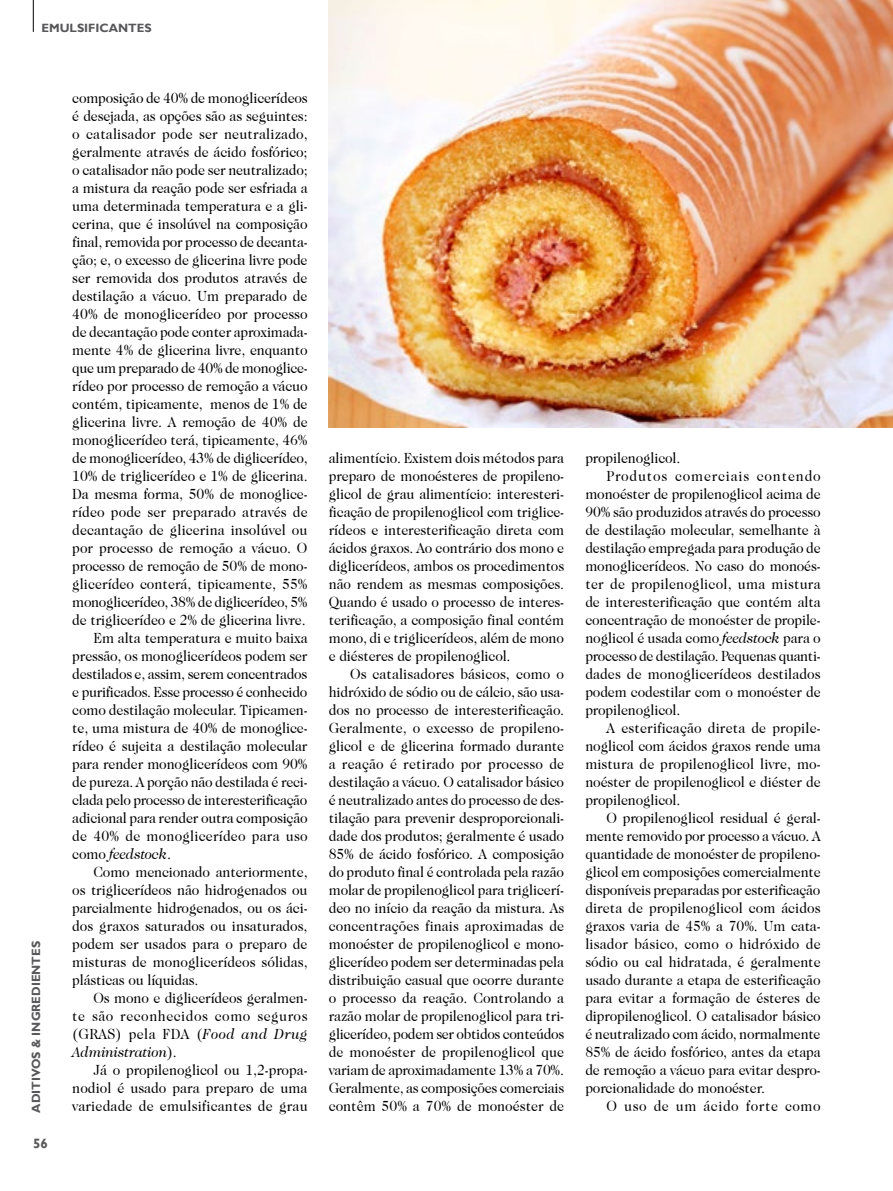
<style>
.page{position:relative;width:893px;height:1191px;background:#fff}
.page>*{position:absolute;margin:0;border:0;box-sizing:border-box;transform-origin:0 0}
.texto{font:15px/18px "Caslon 224 IT Cby BT";letter-spacing:-.01em;color:#000;text-align:justify;scale:.93 1}
.texto-2{font:15px "Caslon 224 IT Cby BT";letter-spacing:.04em;color:#000;scale:.93 1}
.t1{font:700 13.5px "Gill Sans";color:#58585a}
.t2{font:700 12px "Gill Sans";color:#58585a}
.s1{font-family:"ITC Caslon 224";font-style:italic}
</style>
<div class="page">
<hr style="left:33px;top:0;width:1px;height:32px;background:#000">
<img style="left:329px;top:0;width:564px;height:427px">
<p class="t2" style="left:42px;top:21px;width:112px">EMULSIFICANTES</p>
<p class="t2" style="left:29px;top:1112px;width:173px;rotate:-90deg">ADITIVOS &amp; INGREDIENTES</p>
<p class="t1" style="left:33px;top:1135px;width:16px">56</p>
<p class="texto" style="left:72px;top:89px;width:255px">composição de 40% de monoglicerídeos é desejada, as opções são as seguintes: o catalisador pode ser neutralizado, geralmente através de ácido fosfórico; o catalisador não pode ser neutralizado; a mistura da reação pode ser esfriada a uma determinada temperatura e a gli&shy;cerina, que é insolúvel na composição final, removida por processo de decanta&shy;ção; e, o excesso de glicerina livre pode ser removida dos produtos através de destilação a vácuo. Um preparado de 40% de monoglicerídeo por processo de decantação pode conter aproximada&shy;mente 4% de glicerina livre, enquanto que um preparado de 40% de monoglice&shy;rídeo por processo de remoção a vácuo contém, tipicamente, menos de 1% de glicerina livre. A remoção de 40% de monoglicerídeo terá, tipicamente, 46% de monoglicerídeo, 43% de diglicerídeo, 10% de triglicerídeo e 1% de glicerina.<br>Da mesma forma, 50% de monoglice&shy;rídeo pode ser preparado através de decantação de glicerina insolúvel ou por processo de remoção a vácuo. O processo de remoção de 50% de mono&shy;glicerídeo conterá, tipicamente, 55% monoglicerídeo, 38% de diglicerídeo, 5% de triglicerídeo e 2% de glicerina livre.</p>
<p class="texto" style="left:72px;top:629px;width:255px;text-indent:21px">Em alta temperatura e muito baixa pressão, os monoglicerídeos podem ser destilados e, assim, serem concentrados e purificados. Esse processo é conhecido como destilação molecular. Tipicamen&shy;te, uma mistura de 40% de monoglice&shy;rídeo é sujeita a destilação molecular para render monoglicerídeos com 90% de pureza. A porção não destilada é reci&shy;clada pelo processo de interesterificação adicional para render outra composição de 40% de monoglicerídeo para uso como <span class="s1">feedstock</span>.</p>
<p class="texto" style="left:72px;top:863px;width:255px;text-indent:21px">Como mencionado anteriormente, os triglicerídeos não hidrogenados ou parcialmente hidrogenados, ou os áci&shy;dos graxos saturados ou insaturados, podem ser usados para o preparo de misturas de monoglicerídeos sólidas, plásticas ou líquidas.</p>
<p class="texto" style="left:72px;top:989px;width:255px;text-indent:21px">Os mono e diglicerídeos geralmen&shy;te são reconhecidos como seguros (GRAS) pela FDA (<span class="s1">Food and Drug Administration</span>).</p>
<p class="texto" style="left:72px;top:1061px;width:255px;text-indent:21px">Já o propilenoglicol ou 1,2-propa&shy;nodiol é usado para preparo de uma variedade de emulsificantes de grau</p>
<p class="texto" style="left:329px;top:449px;width:255px">alimentício. Existem dois métodos para preparo de monoésteres de propileno&shy;glicol de grau alimentício: interesteri&shy;ficação de propilenoglicol com triglice&shy;rídeos e interesterificação direta com ácidos graxos. Ao contrário dos mono e diglicerídeos, ambos os procedimentos não rendem as mesmas composições.<br>Quando é usado o processo de interes&shy;terificação, a composição final contém mono, di e triglicerídeos, além de mono e diésteres de propilenoglicol.</p>
<p class="texto" style="left:329px;top:665px;width:255px;text-indent:21px">Os catalisadores básicos, como o hidróxido de sódio ou de cálcio, são usa&shy;dos no processo de interesterificação.<br>Geralmente, o excesso de propileno&shy;glicol e de glicerina formado durante a reação é retirado por processo de destilação a vácuo. O catalisador básico é neutralizado antes do processo de des&shy;tilação para prevenir desproporcionali&shy;dade dos produtos; geralmente é usado 85% de ácido fosfórico. A composição do produto final é controlada pela razão molar de propilenoglicol para triglicerí&shy;deo no início da reação da mistura. As concentrações finais aproximadas de monoéster de propilenoglicol e mono&shy;glicerídeo podem ser determinadas pela distribuição casual que ocorre durante o processo da reação. Controlando a razão molar de propilenoglicol para tri&shy;glicerídeo, podem ser obtidos conteúdos de monoéster de propilenoglicol que variam de aproximadamente 13% a 70%.<br>Geralmente, as composições comerciais contêm 50% a 70% de monoéster de</p>
<p class="texto" style="left:585px;top:449px;width:104px">propilenoglicol.</p>
<p class="texto" style="left:585px;top:467px;width:255px;text-indent:21px">Produtos comerciais contendo monoéster de propilenoglicol acima de 90% são produzidos através do processo de destilação molecular, semelhante à destilação empregada para produção de monoglicerídeos. No caso do monoés&shy;ter de propilenoglicol, uma mistura de interesterificação que contém alta concentração de monoéster de propile&shy;noglicol é usada como <span class="s1">feedstock</span> para o processo de destilação. Pequenas quanti&shy;dades de monoglicerídeos destilados podem codestilar com o monoéster de propilenoglicol.</p>
<p class="texto" style="left:585px;top:719px;width:255px;text-indent:21px">A esterificação direta de propile&shy;noglicol com ácidos graxos rende uma mistura de propilenoglicol livre, mo&shy;noéster de propilenoglicol e diéster de propilenoglicol.</p>
<p class="texto" style="left:585px;top:809px;width:255px;text-indent:21px">O propilenoglicol residual é geral&shy;mente removido por processo a vácuo. A quantidade de monoéster de propileno&shy;glicol em composições comercialmente disponíveis preparadas por esterificação direta de propilenoglicol com ácidos graxos varia de 45% a 70%. Um cata&shy;lisador básico, como o hidróxido de sódio ou cal hidratada, é geralmente usado durante a etapa de esterificação para evitar a formação de ésteres de dipropilenoglicol. O catalisador básico é neutralizado com ácido, normalmente 85% de ácido fosfórico, antes da etapa de remoção a vácuo para evitar despro&shy;porcionalidade do monoéster.</p>
<p class="texto-2" style="left:607px;top:1097px;width:232px">O uso de um ácido forte como</p>
</div>
